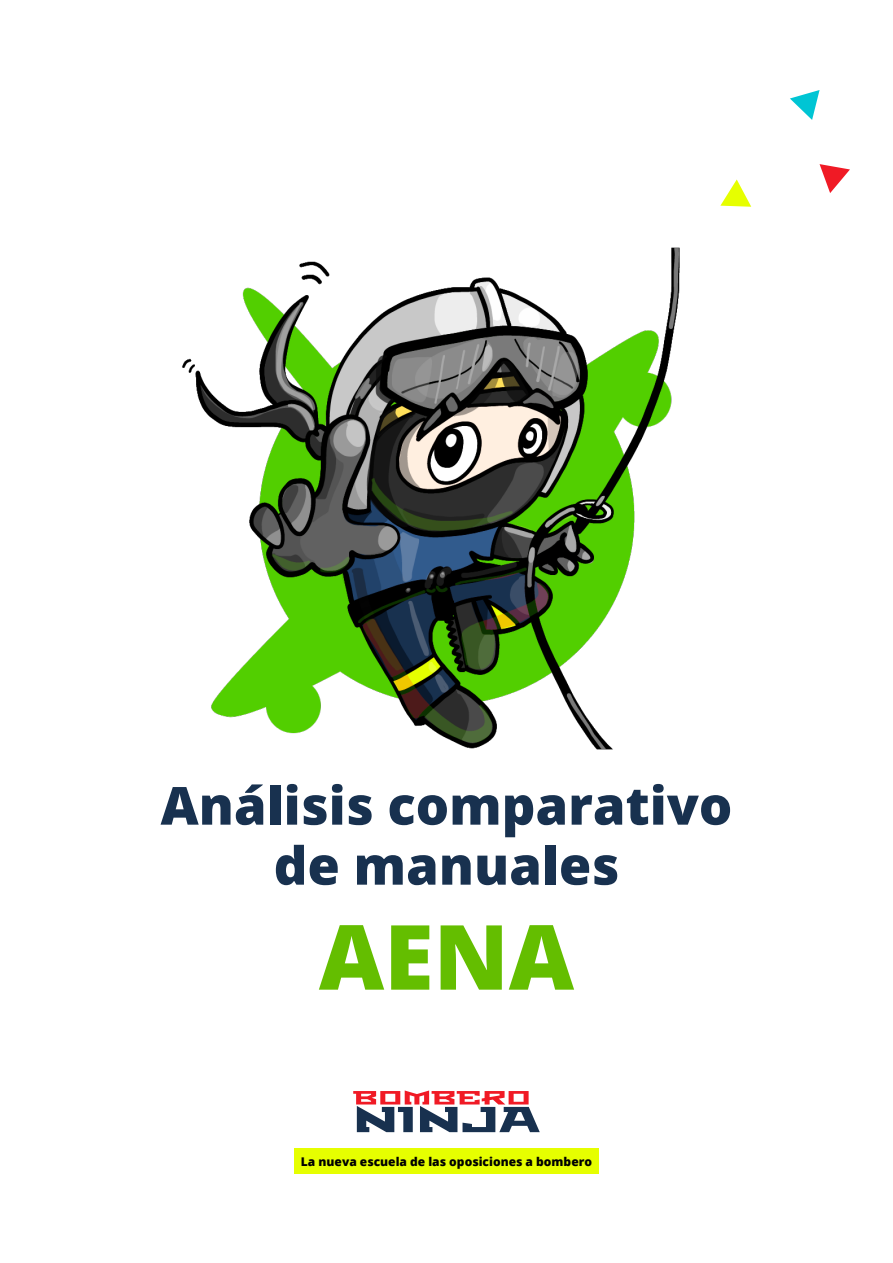
<style>
.page{position:relative;width:893px;height:1263px;background:#fff}
.page>*{position:absolute;margin:0;border:0;box-sizing:border-box;transform-origin:0 0}
.t1{font:800 90px "Open Sans";color:#64be00}
.t2{font:800 52.5px/60px "Open Sans";color:#18314f;text-align:center}
.t3{font:800 12px "Open Sans";color:#000}
</style>
<div class="page">
<svg style="left:720px;top:179px;width:31px;height:28px"></svg>
<svg style="left:819px;top:164px;width:31px;height:29px"></svg>
<svg style="left:790px;top:90px;width:29px;height:30px"></svg>
<svg style="left:353px;top:1091px;width:186px;height:41px"></svg>
<div style="left:294px;top:1148px;width:304px;height:26px;background:#e6ff00"></div>
<img style="left:182px;top:247px;width:498px;height:503px">
<h2 class="t2" style="left:160px;top:773px;width:573px">Análisis comparativo de manuales</h2>
<h1 class="t1" style="left:319px;top:889px;width:257px">AENA</h1>
<p class="t3" style="left:301px;top:1152px;width:292px">La nueva escuela de las oposiciones a bombero</p>
</div>
